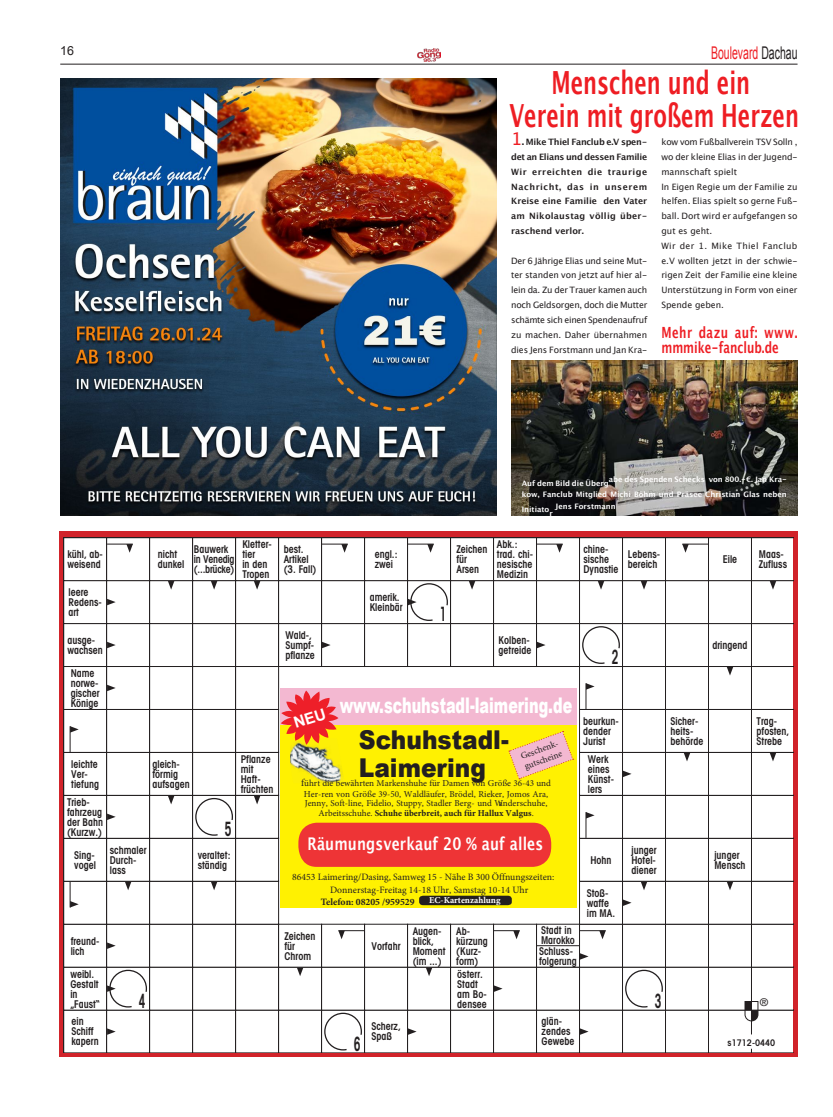
<style>
.page{position:relative;width:833px;height:1117px;background:#fff}
.page>*{position:absolute;margin:0;border:0;box-sizing:border-box;transform-origin:0 0}
.Headline_Claudia{font:700 31.88px "Lucida Grande";color:#ee1d23;scale:.67 1}
.t1{font:900 25.88px/28px "Arial";color:#231f20;scale:.9 1}
.t2{font:900 21.5px "Arial";color:#fff;scale:.67 1}
.t3{font:600 condensed 19.62px "Avant Garde";color:#231f20;scale:.62 1}
.t4{font:700 17.5px "Lucida Grande";letter-spacing:.01em;color:#fff;scale:.79 1}
.t5{font:17.5px "Arial";color:#ee1d23;scale:.6 1}
.Blocksatz_ohne_Lücken_Claudia{font:700 15.38px/14.8px "Lucida Grande";color:#ee1d23;scale:.73 1}
.t6{font:12.5px "Arial";color:#231f20}
.t7{font:600 condensed 10.75px/10px "Avant Garde";color:#231f20;scale:.93 1}
.t8{font:600 condensed 10.75px/10px "Avant Garde";letter-spacing:-.02em;color:#231f20;scale:.93 1}
.t9{font:10.62px "Helvetica";color:#231f20}
.t10{font:9.75px/11.4px "Minion Pro";color:#231f20}
.t11{font:9.12px/11px "Minion Pro";color:#231f20}
.t12{font:700 9.12px "Minion Pro";color:#fff}
.t13{font:600 condensed 9.12px "Avant Garde";color:#231f20}
.Blocksatz_ohne_Lücken_Claudia-2{font:8.75px/14.9px "Lucida Grande";color:#231f20;text-align:justify}
.Blocksatz_ohne_Lücken_Claudia-3{font:700 8.75px/14.9px "Lucida Grande";color:#231f20;text-align:justify}
.Blocksatz_ohne_Lücken_Claudia-4{font:700 8.75px/14.9px "Lucida Grande";letter-spacing:-.03em;color:#231f20}
.Blocksatz_ohne_Lücken_Claudia-5{font:700 7.5px/14.9px "Lucida Grande";color:#fff;text-align:justify}
.s1{color:#231f20}
.s2{font-weight:400;font-size:17.5px;color:#ee1d23}
.s3{font-size:10px}
.s4{font-size:10.38px}
.s5{font-weight:700}
</style>
<div class="page">
<img style="left:511px;top:360px;width:286px;height:155px">
<img style="left:60px;top:79px;width:437px;height:436px">
<div style="left:59px;top:531px;width:738px;height:525px;background:#d1232a"></div>
<svg style="left:64px;top:537px;width:680px;height:515px;background:#f1f1f1"></svg>
<svg style="left:744px;top:537px;width:49px;height:515px;background:#f3f2f2"></svg>
<div style="left:280px;top:687px;width:297px;height:220px;background:#fff101"></div>
<div style="left:280px;top:687px;width:297px;height:37px;background:#f3b8d1"></div>
<svg style="left:509px;top:731px;width:64px;height:48px"></svg>
<div style="left:298px;top:822px;width:253px;height:44px;background:#ee3436"></div>
<img style="left:290px;top:744px;width:54px;height:39px">
<svg style="left:419px;top:895px;width:93px;height:10px"></svg>
<img style="left:417px;top:49px;width:23px;height:13px">
<hr style="left:60px;top:64px;width:737px;height:1px;background:#231f20">
<svg style="left:281px;top:690px;width:57px;height:54px"></svg>
<p class="t6" style="left:60px;top:43px;width:15px">16</p>
<h3 class="t5" style="left:711px;top:41px;width:145px">Boulevard <span class="s1">Dachau</span></h3>
<p class="Headline_Claudia" style="left:551px;top:57px;width:298px">Menschen und ein</p>
<p class="Headline_Claudia" style="left:509px;top:90px;width:434px">Verein mit großem Herzen</p>
<p class="Blocksatz_ohne_Lücken_Claudia-2" style="left:661px;top:134px;width:138px">kow vom Fußballverein TSV Solln , wo der kleine Elias in der Jugend&shy;mannschaft spielt</p>
<p class="Blocksatz_ohne_Lücken_Claudia-2" style="left:661px;top:179px;width:138px">In Eigen Regie um der Familie zu helfen. Elias spielt so gerne Fuß&shy;ball. Dort wird er aufgefangen so gut es geht.</p>
<p class="Blocksatz_ohne_Lücken_Claudia-2" style="left:661px;top:238px;width:138px">Wir der 1. Mike Thiel Fanclub e.V wollten jetzt in der schwie&shy;rigen Zeit der Familie eine kleine Unterstützung in Form von einer Spende geben.</p>
<p class="Blocksatz_ohne_Lücken_Claudia" style="left:661px;top:324px;width:188px">Mehr dazu auf: www. mmmike-fanclub.de</p>
<p class="Blocksatz_ohne_Lücken_Claudia-4" style="left:511px;top:134px;width:138px"><span class="s2">1</span><span class="s3">.</span> Mike Thiel Fanclub e.V spen&shy;det an Elians und dessen Familie</p>
<p class="Blocksatz_ohne_Lücken_Claudia-3" style="left:511px;top:164px;width:138px">Wir erreichten die traurige Nachricht, das in unserem Kreise eine Familie den Vater am Nikolaustag völlig über&shy;raschend verlor.</p>
<p class="Blocksatz_ohne_Lücken_Claudia-2" style="left:511px;top:253px;width:138px">Der 6 Jährige Elias und seine Mut&shy;ter standen von jetzt auf hier al&shy;lein da. Zu der Trauer kamen auch noch Geldsorgen, doch die Mutter schämte sich einen Spendenaufruf zu machen. Daher übernahmen dies Jens Forstmann und Jan Kra-</p>
<p class="Blocksatz_ohne_Lücken_Claudia-5" style="left:522px;top:472px;width:267px;text-indent:87px">abe des Spenden Schecks von 800.-€. Jan Kra&shy;kow, Fanclub Mitglied Michi Böhm und Präsee Christian Glas neben Initiato</p>
<p class="Blocksatz_ohne_Lücken_Claudia-5" style="left:549px;top:505px;width:5px">r</p>
<p class="Blocksatz_ohne_Lücken_Claudia-5" style="left:522px;top:475px;width:89px">Auf dem Bild die Überg</p>
<p class="Blocksatz_ohne_Lücken_Claudia-5" style="left:555px;top:499px;width:62px">Jens Forstmann</p>
<p class="t7" style="left:67px;top:550px;width:40px">kühl, ab&shy;weisend</p>
<p class="t7" style="left:158px;top:550px;width:30px">nicht dunkel</p>
<p class="t8" style="left:194px;top:545px;width:45px">Bauwerk in Venedig (...brücke)</p>
<p class="t7" style="left:242px;top:540px;width:33px">Kletter&shy;tier<br>in den<br>Tropen</p>
<p class="t7" style="left:284px;top:545px;width:37px">best.<br>Artikel (3. Fall)</p>
<p class="t7" style="left:375px;top:550px;width:26px">engl.: zwei</p>
<p class="t7" style="left:456px;top:545px;width:35px">Zeichen für<br>Arsen</p>
<p class="t7" style="left:497px;top:540px;width:40px">Abk.: trad. chi&shy;nesische<br>Medizin</p>
<p class="t7" style="left:583px;top:545px;width:39px">chine&shy;sische<br>Dynastie</p>
<p class="t7" style="left:628px;top:550px;width:36px">Lebens&shy;bereich</p>
<p class="t7" style="left:722px;top:555px;width:17px">Eile</p>
<p class="t7" style="left:759px;top:550px;width:32px">Maas-<br>Zufluss</p>
<p class="t7" style="left:68px;top:588px;width:37px">leere<br>Redens&shy;art</p>
<p class="t7" style="left:370px;top:593px;width:37px">amerik.<br>Kleinbär</p>
<p class="t3" style="left:440px;top:606px;width:12px">1</p>
<p class="t7" style="left:67px;top:636px;width:40px">ausge&shy;wachsen</p>
<p class="t7" style="left:285px;top:631px;width:33px">Wald-,<br>Sumpf&shy;pflanze</p>
<p class="t7" style="left:498px;top:636px;width:37px">Kolben&shy;getreide</p>
<p class="t3" style="left:612px;top:649px;width:12px">2</p>
<p class="t7" style="left:712px;top:641px;width:39px">dringend</p>
<p class="t7" style="left:71px;top:668px;width:33px">Name norwe&shy;gischer<br>Könige</p>
<p class="t2" style="left:340px;top:689px;width:348px">www.schuhstadl-laimering.de</p>
<p class="t1" style="left:359px;top:724px;width:168px">Schuhstadl-<br>Laimering</p>
<p class="t11" style="left:519px;top:751px;width:42px;rotate:-20deg">Geschenk&shy;gutscheine</p>
<p class="t7" style="left:583px;top:716px;width:40px">beurkun&shy;dender<br>Jurist</p>
<p class="t7" style="left:670px;top:716px;width:37px">Sicher&shy;heits&shy;behörde</p>
<p class="t7" style="left:756px;top:716px;width:37px">Trag&shy;pfosten,<br>Strebe</p>
<p class="t7" style="left:71px;top:759px;width:31px">leichte<br>Ver&shy;tiefung</p>
<p class="t7" style="left:152px;top:759px;width:42px">gleich&shy;förmig aufsagen</p>
<p class="t7" style="left:241px;top:754px;width:37px">Pflanze mit<br>Haft&shy;früchten</p>
<p class="t7" style="left:588px;top:754px;width:30px">Werk eines<br>Künst&shy;lers</p>
<p class="t11" style="left:301px;top:776px;width:251px;line-height:11.5px"><span class="s4">f</span>ührt die bewährten Markenshuhe für Damen von Größe 36-43 und<br>Her-ren von Größe 39-50, Waldläufer, Brödel, Rieker, Jomos Ara,</p>
<p class="t11" style="left:305px;top:798px;width:244px;line-height:9.2px;text-align:center">Jenny, Soft-line, Fidelio, Stuppy, Stadler Berg- und Wanderschuhe,<br>Arbeitsschuhe. <span class="s5">Schuhe überbreit, auch für Hallux Valgus</span>.</p>
<p class="t7" style="left:67px;top:797px;width:40px">Trieb&shy;fahrzeug der Bahn (Kurzw.)</p>
<p class="t3" style="left:225px;top:820px;width:12px">5</p>
<p class="t4" style="left:307px;top:829px;width:300px">Räumungsverkauf 20 % auf alles</p>
<p class="t7" style="left:74px;top:850px;width:25px">Sing&shy;vogel</p>
<p class="t7" style="left:110px;top:845px;width:41px">schmaler<br>Durch&shy;lass</p>
<p class="t7" style="left:198px;top:850px;width:37px">veraltet: ständig</p>
<p class="t7" style="left:590px;top:855px;width:24px">Hohn</p>
<p class="t7" style="left:631px;top:845px;width:28px;text-align:justify">junger Hotel&shy;diener</p>
<p class="t7" style="left:714px;top:850px;width:35px">junger<br>Mensch</p>
<p class="t10" style="left:292px;top:870px;width:263px">86453 Laimering/Dasing, Samweg 15 - Nähe B 300 Öffnungszeiten:</p>
<p class="t10" style="left:321px;top:884px;width:209px;text-indent:9px">Donnerstag-Freitag 14-18 Uhr, Samstag 10-14 Uhr<br><span class="s5">Telefon: 08205 /959529</span></p>
<p class="t12" style="left:429px;top:893px;width:73px">EC-Kartenzahlung</p>
<p class="t7" style="left:71px;top:936px;width:33px">freund&shy;lich</p>
<p class="t7" style="left:284px;top:931px;width:35px">Zeichen für<br>Chrom</p>
<p class="t7" style="left:371px;top:941px;width:33px">Vorfahr</p>
<p class="t7" style="left:70px;top:969px;width:33px">weibl.<br>Gestalt in „Faust“</p>
<p class="t3" style="left:139px;top:992px;width:12px">4</p>
<p class="t7" style="left:413px;top:926px;width:37px">Augen&shy;blick,<br>Moment (im ...)</p>
<p class="t7" style="left:456px;top:926px;width:36px">Ab&shy;kürzung (Kurz&shy;form)</p>
<p class="t7" style="left:541px;top:925px;width:38px">Stadt in<br>Marokko</p>
<p class="t7" style="left:539px;top:947px;width:42px">Schluss&shy;folgerung</p>
<p class="t7" style="left:457px;top:969px;width:33px">österr.<br>Stadt am Bo&shy;densee</p>
<p class="t7" style="left:72px;top:1017px;width:31px">ein<br>Schiff kapern</p>
<p class="t3" style="left:354px;top:1035px;width:12px">6</p>
<p class="t7" style="left:371px;top:1022px;width:33px">Scherz,<br>Spaß</p>
<p class="t7" style="left:541px;top:1017px;width:37px">glän&shy;zendes<br>Gewebe</p>
<p class="t7" style="left:587px;top:888px;width:32px">Stoß&shy;waffe im MA.</p>
<p class="t3" style="left:655px;top:992px;width:12px">3</p>
<p class="t9" style="left:760px;top:995px;width:9px">®</p>
<p class="t13" style="left:727px;top:1038px;width:49px">s1712-0440</p>
</div>
